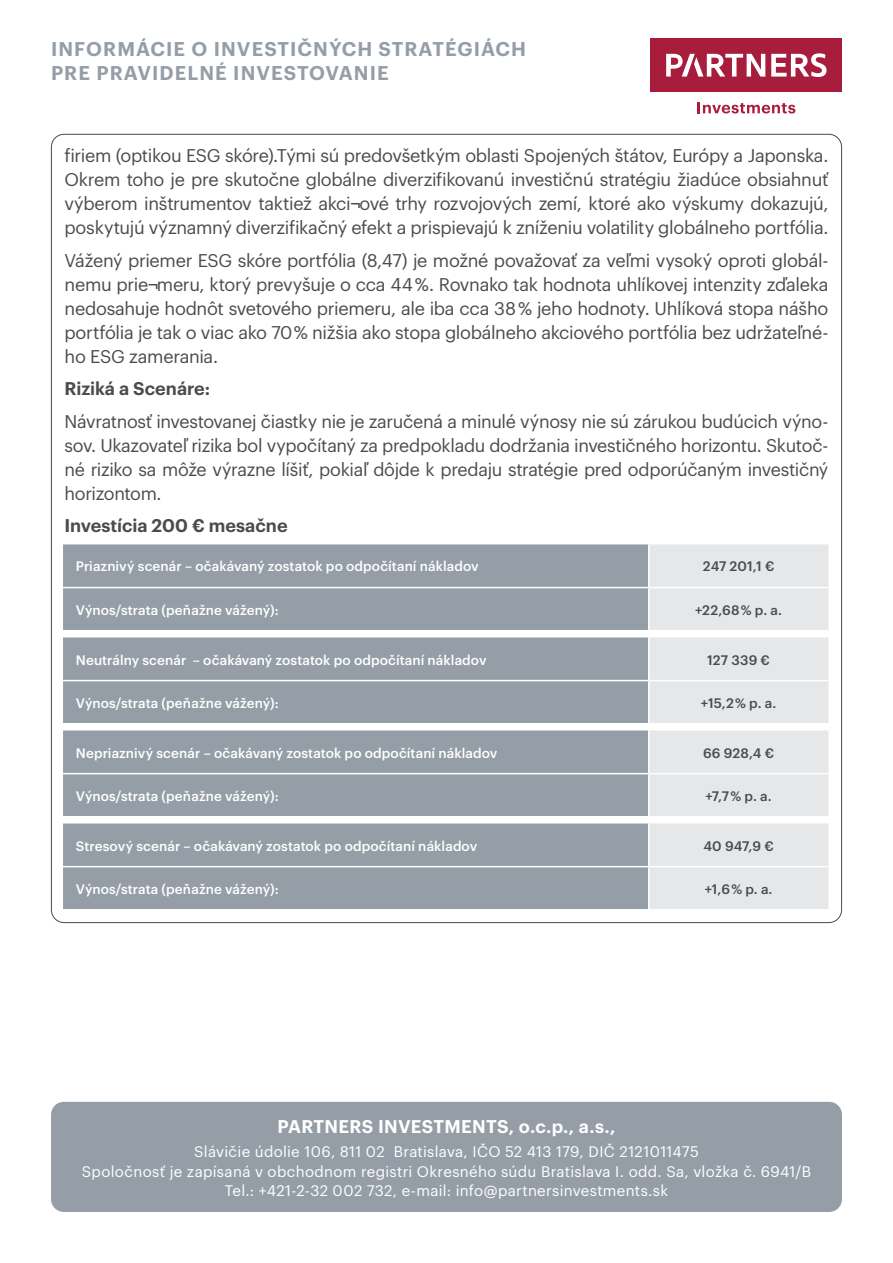
<style>
.page{position:relative;width:893px;height:1263px;background:#fff}
.page>*{position:absolute;margin:0;border:0;box-sizing:border-box;transform-origin:0 0}
.t1{font:600 19.5px/23.4px "Graphik";letter-spacing:.055em;color:#959ea7}
.t2{font:18px/24px "Graphik";letter-spacing:-.02em;color:#4a4b4e;text-align:justify}
.t3{font:600 18px "Graphik";color:#4a4b4e}
.t4{font:600 18px "Graphik";letter-spacing:.01em;color:#fff}
.t5{font:15px/19.5px "Graphik";letter-spacing:.02em;color:#fff;text-align:center}
.t6{font:500 13.5px "Graphik";letter-spacing:.01em;color:#fff}
.t7{font:500 13.5px "Graphik";letter-spacing:.01em;color:#4a4b4e}
</style>
<div class="page">
<div style="left:51px;top:1102px;width:791px;height:110px;background:#959ea7;border-radius:13px"></div>
<div style="left:651px;top:38px;width:191px;height:54px;background:#a81d3c"></div>
<svg style="left:771px;top:53px;width:55px;height:24px"></svg>
<svg style="left:666px;top:54px;width:99px;height:23px"></svg>
<svg style="left:698px;top:102px;width:97px;height:11px"></svg>
<div style="left:63px;top:544px;width:585px;height:86px;background:#959ea7"></div>
<div style="left:649px;top:544px;width:179px;height:86px;background:#e6e7e9"></div>
<hr style="left:63px;top:587px;width:586px;height:1px;background:#fff">
<hr style="left:649px;top:587px;width:179px;height:1px;background:#fff">
<div style="left:63px;top:637px;width:585px;height:86px;background:#959ea7"></div>
<div style="left:649px;top:637px;width:179px;height:86px;background:#e6e7e9"></div>
<hr style="left:63px;top:680px;width:586px;height:1px;background:#fff">
<hr style="left:649px;top:680px;width:179px;height:1px;background:#fff">
<div style="left:63px;top:730px;width:585px;height:86px;background:#959ea7"></div>
<div style="left:649px;top:730px;width:179px;height:86px;background:#e6e7e9"></div>
<hr style="left:63px;top:773px;width:586px;height:1px;background:#fff">
<hr style="left:649px;top:773px;width:179px;height:1px;background:#fff">
<div style="left:63px;top:823px;width:585px;height:86px;background:#959ea7"></div>
<div style="left:649px;top:823px;width:179px;height:86px;background:#e6e7e9"></div>
<hr style="left:63px;top:866px;width:586px;height:1px;background:#fff">
<hr style="left:649px;top:866px;width:179px;height:1px;background:#fff">
<p class="t1" style="left:51px;top:36px;width:476px">INFORMÁCIE O INVESTIČNÝCH STRATÉGIÁCH<br>PRE PRAVIDELNÉ INVESTOVANIE</p>
<p class="t2" style="left:65px;top:142px;width:765px">firiem (optikou ESG skóre).Tými sú predovšetkým oblasti Spojených štátov, Európy a Japonska.<br>Okrem toho je pre skutočne globálne diverzifikovanú investičnú stratégiu žiadúce obsiahnuť výberom inštrumentov taktiež akci¬ové trhy rozvojových zemí, ktoré ako výskumy dokazujú, poskytujú významný diverzifikačný efekt a prispievajú k zníženiu volatility globálneho portfólia.</p>
<p class="t2" style="left:65px;top:246px;width:765px">Vážený priemer ESG skóre portfólia (8,47) je možné považovať za veľmi vysoký oproti globál&shy;nemu prie¬meru, ktorý prevyšuje o cca 44 %. Rovnako tak hodnota uhlíkovej intenzity zďaleka nedosahuje hodnôt svetového priemeru, ale iba cca 38 % jeho hodnoty. Uhlíková stopa nášho portfólia je tak o viac ako 70 % nižšia ako stopa globálneho akciového portfólia bez udržateľné&shy;ho ESG zamerania.</p>
<p class="t3" style="left:65px;top:375px;width:147px">Riziká a Scenáre:</p>
<p class="t2" style="left:65px;top:407px;width:765px">Návratnosť investovanej čiastky nie je zaručená a minulé výnosy nie sú zárukou budúcich výno&shy;sov. Ukazovateľ rizika bol vypočítaný za predpokladu dodržania investičného horizontu. Skutoč&shy;né riziko sa môže výrazne líšiť, pokiaľ dôjde k predaju stratégie pred odporúčaným investičný horizontom.</p>
<p class="t3" style="left:65px;top:512px;width:225px">Investícia 200 € mesačne</p>
<p class="t6" style="left:76px;top:556px;width:404px">Priaznivý scenár – očakávaný zostatok po odpočítaní nákladov</p>
<p class="t7" style="left:703px;top:556px;width:73px">247 201,1 €</p>
<p class="t6" style="left:76px;top:599px;width:204px">Výnos/strata (peňažne vážený):</p>
<p class="t7" style="left:695px;top:599px;width:88px">+22,68 % p. a.</p>
<p class="t6" style="left:76px;top:649px;width:412px">Neutrálny scenár – očakávaný zostatok po odpočítaní nákladov</p>
<p class="t7" style="left:707px;top:649px;width:64px">127 339 €</p>
<p class="t6" style="left:76px;top:692px;width:204px">Výnos/strata (peňažne vážený):</p>
<p class="t7" style="left:701px;top:692px;width:77px">+15,2 % p. a.</p>
<p class="t6" style="left:76px;top:742px;width:423px">Nepriaznivý scenár – očakávaný zostatok po odpočítaní nákladov</p>
<p class="t7" style="left:703px;top:742px;width:73px">66 928,4 €</p>
<p class="t6" style="left:76px;top:785px;width:204px">Výnos/strata (peňažne vážený):</p>
<p class="t7" style="left:706px;top:785px;width:68px">+7,7 % p. a.</p>
<p class="t6" style="left:76px;top:835px;width:403px">Stresový scenár – očakávaný zostatok po odpočítaní nákladov</p>
<p class="t7" style="left:703px;top:835px;width:72px">40 947,9 €</p>
<p class="t6" style="left:76px;top:878px;width:204px">Výnos/strata (peňažne vážený):</p>
<p class="t7" style="left:705px;top:878px;width:69px">+1,6 % p. a.</p>
<p class="t4" style="left:278px;top:1113px;width:339px">PARTNERS INVESTMENTS, o.c.p., a.s.,</p>
<p class="t5" style="left:82px;top:1141px;width:731px">Slávičie údolie 106, 811 02 Bratislava, IČO 52 413 179, DIČ 2121011475<br>Spoločnosť je zapísaná v obchodnom registri Okresného súdu Bratislava I. odd. Sa, vložka č. 6941/B<br>Tel.: +421-2-32 002 732, e-mail: info@partnersinvestments.sk</p>
</div>
